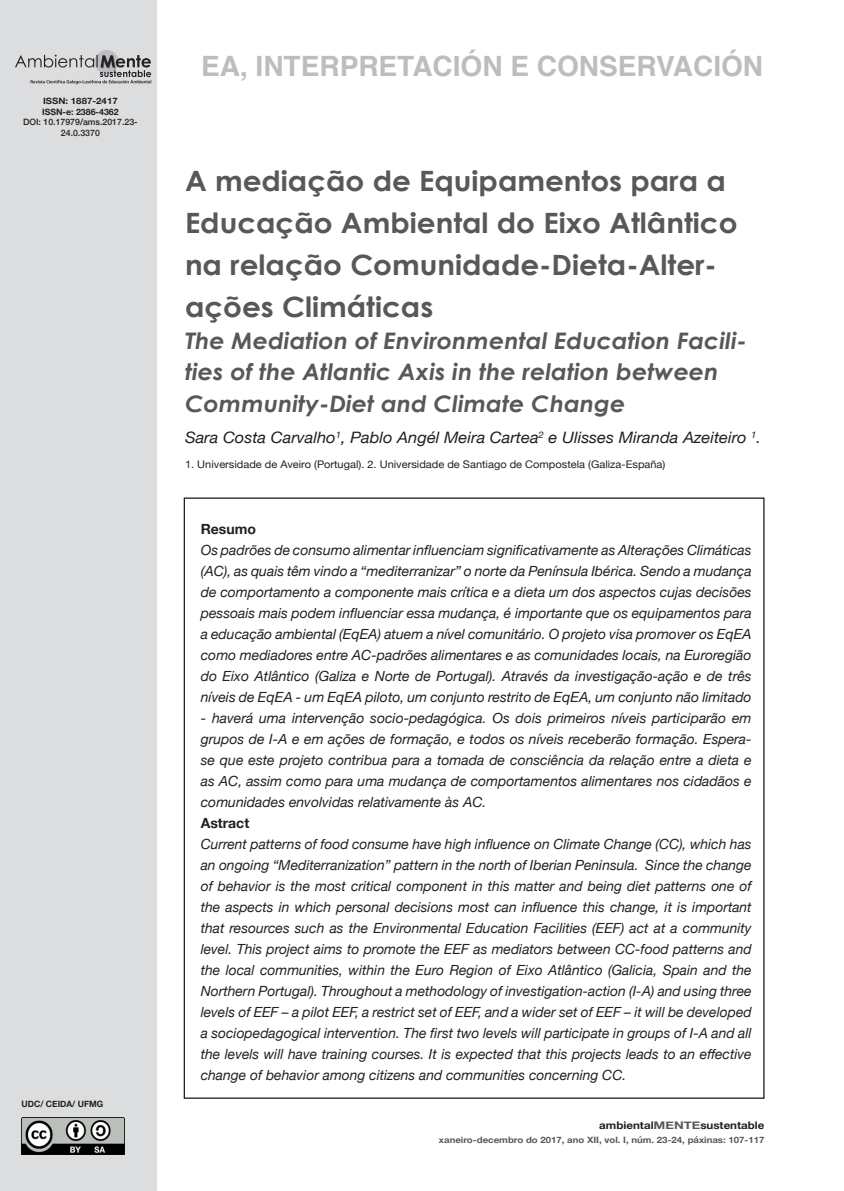
<style>
.page{position:relative;width:844px;height:1191px;background:#fff}
.page>*{position:absolute;margin:0;border:0;box-sizing:border-box;transform-origin:0 0}
.t1{font:700 28px/42px "Century Gothic";color:#57585a;scale:1.05 1}
.t2{font:700 28px "Helvetica";color:#bcbdc0}
.t3{font:italic 700 22.75px/31.5px "Century Gothic";color:#57585a;scale:1.05 1}
.t4{font:700 17.5px "Century Gothic";color:#57585a;scale:1.1 1}
.t5{font:italic 15.75px "Helvetica Neue";color:#231f20;scale:1.05 1}
.t6{font:italic 14px/21px "Helvetica Neue";color:#231f20;text-align:justify}
.t7{font:700 14px "Helvetica Neue";color:#231f20}
.t8{font:10.5px "Helvetica Neue";color:#231f20;scale:1.05 1}
.t9{font:700 10.5px "Helvetica Neue";color:#231f20;scale:1.1 1}
.t10{font:700 8.75px "Helvetica Neue";color:#57585a;scale:1.1 1}
.t11{font:500 8.75px/10.5px "Helvetica Neue";color:#231f20;text-align:center}
.t12{font:700 8.75px/10.5px "Helvetica Neue";color:#231f20;scale:1.1 1}
.t13{font:700 8.75px "Helvetica Neue";color:#231f20}
.s1{color:#57585a}
</style>
<div class="page">
<div style="left:0;top:0;width:157px;height:1191px;background:#dcdddf"></div>
<div style="left:95px;top:50px;width:24px;height:24px;background:#bcbdc0;border-radius:50%"></div>
<svg style="left:15px;top:55px;width:136px;height:29px"></svg>
<img style="left:21px;top:1117px;width:104px;height:37px">
<p class="t12" style="left:42px;top:95px;width:71px">ISSN: 1887-2417<br>ISSN-e: 2386-4362</p>
<p class="t11" style="left:23px;top:116px;width:116px">DOI: 10.17979/ams.2017.23-<br>24.0.3370</p>
<p class="t13" style="left:21px;top:1098px;width:83px">UDC/ CEIDA/ UFMG</p>
<h1 class="t2" style="left:201px;top:54px;width:563px">EA, INTERPRETACIÓN E CONSERVACIÓN</h1>
<h1 class="t1" style="left:185px;top:159px;width:527px">A mediação de Equipamentos para a<br>Educação Ambiental do Eixo Atlântico na relação Comunidade-Dieta-Alter&shy;ações Climáticas</h1>
<h2 class="t3" style="left:185px;top:324px;width:536px">The Mediation of Environmental Education Facili&shy;ties of the Atlantic Axis in the relation between<br>Community-Diet and Climate Change</h2>
<p class="t5" style="left:185px;top:428px;width:550px">Sara Costa Carvalho<sup>1</sup>, Pablo Angél Meira Cartea<sup>2</sup> e Ulisses Miranda Azeiteiro <sup>1</sup>.</p>
<p class="t8" style="left:185px;top:457px;width:459px">1. Universidade de Aveiro (Portugal). 2. Universidade de Santiago de Compostela (Galiza-España)</p>
<p class="t7" style="left:201px;top:520px;width:57px">Resumo</p>
<p class="t6" style="left:201px;top:539px;width:552px">Os padrões de consumo alimentar influenciam significativamente as Alterações Climáticas (AC), as quais têm vindo a “mediterranizar” o norte da Península Ibérica. Sendo a mudança de comportamento a componente mais crítica e a dieta um dos aspectos cujas decisões pessoais mais podem influenciar essa mudança, é importante que os equipamentos para a educação ambiental (EqEA) atuem a nível comunitário. O projeto visa promover os EqEA como mediadores entre AC-padrões alimentares e as comunidades locais, na Euroregião do Eixo Atlântico (Galiza e Norte de Portugal). Através da investigação-ação e de três níveis de EqEA - um EqEA piloto, um conjunto restrito de EqEA, um conjunto não limitado</p>
<p class="t6" style="left:201px;top:707px;width:552px">- haverá uma intervenção socio-pedagógica. Os dois primeiros níveis participarão em grupos de I-A e em ações de formação, e todos os níveis receberão formação. Espera&shy;se que este projeto contribua para a tomada de consciência da relação entre a dieta e as AC, assim como para uma mudança de comportamentos alimentares nos cidadãos e comunidades envolvidas relativamente às AC.</p>
<p class="t7" style="left:201px;top:814px;width:50px">Astract</p>
<p class="t6" style="left:201px;top:833px;width:552px">Current patterns of food consume have high influence on Climate Change (CC), which has an ongoing “Mediterranization” pattern in the north of Iberian Peninsula. Since the change of behavior is the most critical component in this matter and being diet patterns one of the aspects in which personal decisions most can influence this change, it is important that resources such as the Environmental Education Facilities (EEF) act at a community level. This project aims to promote the EEF as mediators between CC-food patterns and the local communities, within the Euro Region of Eixo Atlântico (Galicia, Spain and the Northern Portugal). Throughout a methodology of investigation-action (I-A) and using three levels of EEF – a pilot EEF, a restrict set of EEF, and a wider set of EEF – it will be developed a sociopedagogical intervention. The first two levels will participate in groups of I-A and all the levels will have training courses. It is expected that this projects leads to an effective change of behavior among citizens and communities concerning CC.</p>
<p class="t9" style="left:599px;top:1118px;width:152px">ambiental<span class="s1">MENTE</span>sustentable</p>
<p class="t10" style="left:439px;top:1134px;width:297px">xaneiro-decembro do 2017, ano XII, vol. I, núm. 23-24, páxinas: 107-117</p>
<p class="t4" style="left:732px;top:1130px;width:31px">107</p>
</div>
